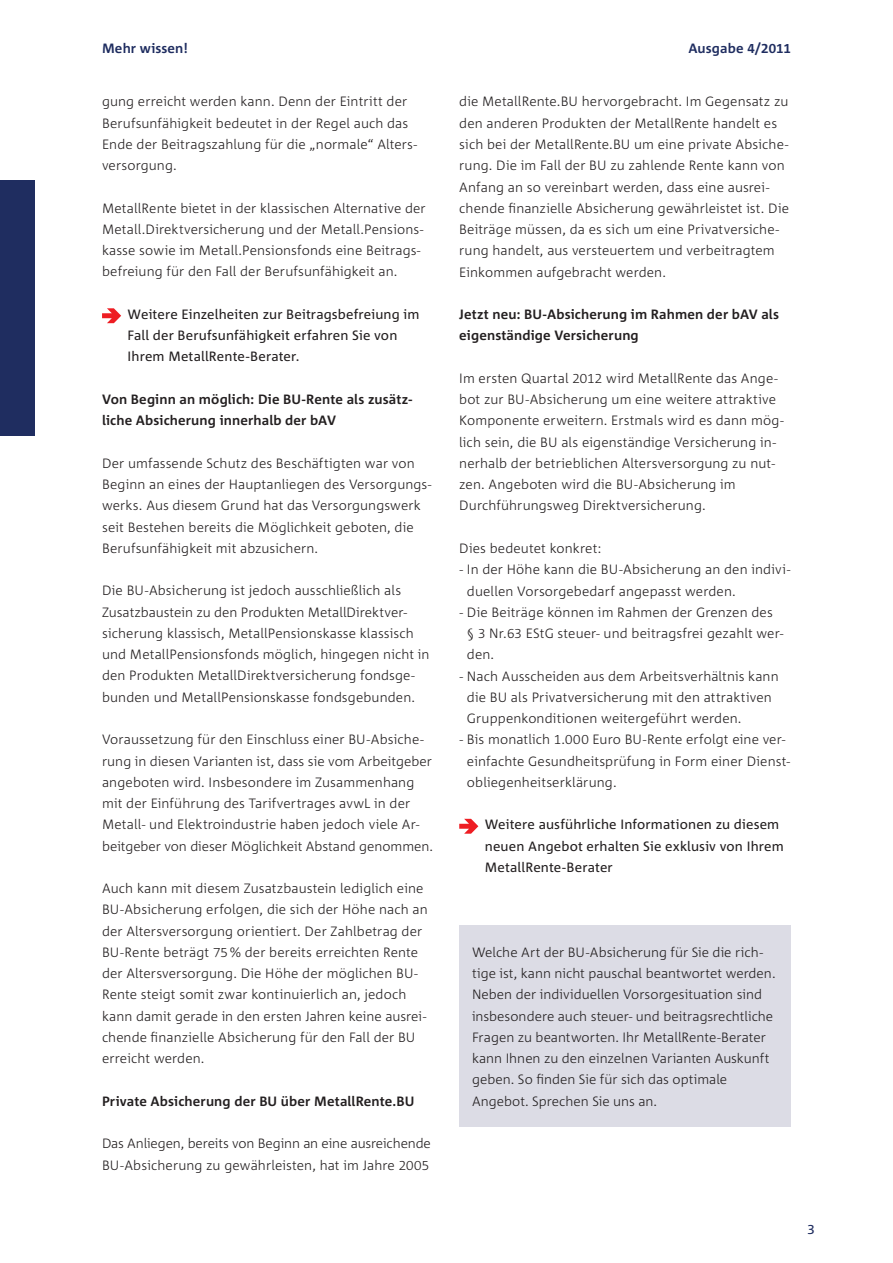
<style>
.page{position:relative;width:893px;height:1263px;background:#fff}
.page>*{position:absolute;margin:0;border:0;box-sizing:border-box;transform-origin:0 0}
.t1{font:300 13.5px/21.3px "Corpid";letter-spacing:.005em;color:#231f20}
.t2{font:13.5px/21.3px "Corpid";letter-spacing:.01em;color:#231f20}
.t3{font:700 13.5px/21.3px "Corpid";letter-spacing:.01em;color:#231f20}
.t4{font:700 13.5px "Corpid";letter-spacing:.01em;color:#1f2d60}
.t5{font:13.5px "Corpid";color:#1f2d60}
</style>
<div class="page">
<div style="left:0;top:181px;width:34px;height:255px;background:#1f2d60"></div>
<svg style="left:459px;top:819px;width:19px;height:15px"></svg>
<div style="left:459px;top:925px;width:332px;height:202px;background:#dcdce5"></div>
<svg style="left:102px;top:308px;width:19px;height:15px"></svg>
<p class="t4" style="left:102px;top:40px;width:87px">Mehr wissen!</p>
<p class="t4" style="left:688px;top:40px;width:104px">Ausgabe 4/2011</p>
<p class="t1" style="left:102px;top:91px;width:317px">gung erreicht werden kann. Denn der Eintritt der Berufsunfähigkeit bedeutet in der Regel auch das Ende der Beitragszahlung für die „normale“ Alters&shy;versorgung.</p>
<p class="t1" style="left:102px;top:197px;width:325px">MetallRente bietet in der klassischen Alternative der Metall.Direktversicherung und der Metall.Pensions&shy;kasse sowie im Metall.Pensionsfonds eine Beitrags&shy;befreiung für den Fall der Berufsunfähigkeit an.</p>
<p class="t2" style="left:128px;top:303px;width:293px">Weitere Einzelheiten zur Beitragsbefreiung im<br>Fall der Berufsunfähigkeit erfahren Sie von<br>Ihrem MetallRente-Berater.</p>
<p class="t3" style="left:102px;top:388px;width:312px">Von Beginn an möglich: Die BU-Rente als zusätz&shy;liche Absicherung innerhalb der bAV</p>
<p class="t1" style="left:102px;top:452px;width:331px">Der umfassende Schutz des Beschäftigten war von Beginn an eines der Hauptanliegen des Versorgungs&shy;werks. Aus diesem Grund hat das Versorgungswerk seit Bestehen bereits die Möglichkeit geboten, die Berufsunfähigkeit mit abzusichern.</p>
<p class="t1" style="left:102px;top:580px;width:329px">Die BU-Absicherung ist jedoch ausschließlich als Zusatzbaustein zu den Produkten MetallDirektver&shy;sicherung klassisch, MetallPensionskasse klassisch und MetallPensionsfonds möglich, hingegen nicht in den Produkten MetallDirektversicherung fondsge&shy;bunden und MetallPensionskasse fondsgebunden.</p>
<p class="t1" style="left:102px;top:729px;width:333px">Voraussetzung für den Einschluss einer BU-Absiche&shy;rung in diesen Varianten ist, dass sie vom Arbeitgeber angeboten wird. Insbesondere im Zusammenhang mit der Einführung des Tarifvertrages avwL in der Metall- und Elektroindustrie haben jedoch viele Ar&shy;beitgeber von dieser Möglichkeit Abstand genommen.</p>
<p class="t1" style="left:102px;top:878px;width:327px">Auch kann mit diesem Zusatzbaustein lediglich eine BU--Absicherung erfolgen, die sich der Höhe nach an der Altersversorgung orientiert. Der Zahlbetrag der BU-Rente beträgt 75% der bereits erreichten Rente der Altersversorgung. Die Höhe der möglichen BU-Rente steigt somit zwar kontinuierlich an, jedoch kann damit gerade in den ersten Jahren keine ausrei&shy;chende finanzielle Absicherung für den Fall der BU erreicht werden.</p>
<p class="t3" style="left:102px;top:1090px;width:314px">Private Absicherung der BU über MetallRente.BU</p>
<p class="t1" style="left:102px;top:1133px;width:330px">Das Anliegen, bereits von Beginn an eine ausreichende<br>BU-Absicherung zu gewährleisten, hat im Jahre 2005</p>
<p class="t1" style="left:459px;top:91px;width:331px">die MetallRente.BU hervorgebracht. Im Gegensatz zu den anderen Produkten der MetallRente handelt es sich bei der MetallRente.BU um eine private Absiche&shy;rung. Die im Fall der BU zu zahlende Rente kann von Anfang an so vereinbart werden, dass eine ausrei&shy;chende finanzielle Absicherung gewährleistet ist. Die Beiträge müssen, da es sich um eine Privatversiche&shy;rung handelt, aus versteuertem und verbeitragtem Einkommen aufgebracht werden.</p>
<p class="t3" style="left:459px;top:303px;width:321px">Jetzt neu: BU-Absicherung im Rahmen der bAV als eigenständige Versicherung</p>
<p class="t1" style="left:459px;top:367px;width:326px">Im ersten Quartal 2012 wird MetallRente das Ange&shy;bot zur BU-Absicherung um eine weitere attraktive Komponente erweitern. Erstmals wird es dann mög&shy;lich sein, die BU als eigenständige Versicherung in&shy;nerhalb der betrieblichen Altersversorgung zu nut&shy;zen. Angeboten wird die BU-Absicherung im Durchführungsweg Direktversicherung.</p>
<p class="t1" style="left:459px;top:537px;width:144px">Dies bedeutet konkret:</p>
<p class="t1" style="left:467px;top:559px;width:325px;text-indent:-8px">- In der Höhe kann die BU-Absicherung an den indivi&shy;duellen Vorsorgebedarf angepasst werden.</p>
<p class="t1" style="left:467px;top:601px;width:318px;text-indent:-8px">- Die Beiträge können im Rahmen der Grenzen des § 3 Nr.63 EStG steuer- und beitragsfrei gezahlt wer&shy;den.</p>
<p class="t1" style="left:467px;top:665px;width:313px;text-indent:-8px">- Nach Ausscheiden aus dem Arbeitsverhältnis kann die BU als Privatversicherung mit den attraktiven<br>Gruppenkonditionen weitergeführt werden.</p>
<p class="t1" style="left:467px;top:729px;width:325px;text-indent:-8px">- Bis monatlich 1.000 Euro BU-Rente erfolgt eine ver&shy;einfachte Gesundheitsprüfung in Form einer Dienst&shy;obliegenheitserklärung.</p>
<p class="t2" style="left:485px;top:814px;width:301px">Weitere ausführliche Informationen zu diesem neuen Angebot erhalten Sie exklusiv von Ihrem<br>MetallRente-Berater</p>
<p class="t1" style="left:472px;top:941px;width:305px">Welche Art der BU-Absicherung für Sie die rich&shy;tige ist, kann nicht pauschal beantwortet werden.<br>Neben der individuellen Vorsorgesituation sind insbesondere auch steuer- und beitragsrechtliche Fragen zu beantworten. Ihr MetallRente-Berater kann Ihnen zu den einzelnen Varianten Auskunft geben. So finden Sie für sich das optimale Angebot. Sprechen Sie uns an.</p>
<p class="t5" style="left:807px;top:1221px;width:9px">3</p>
</div>
